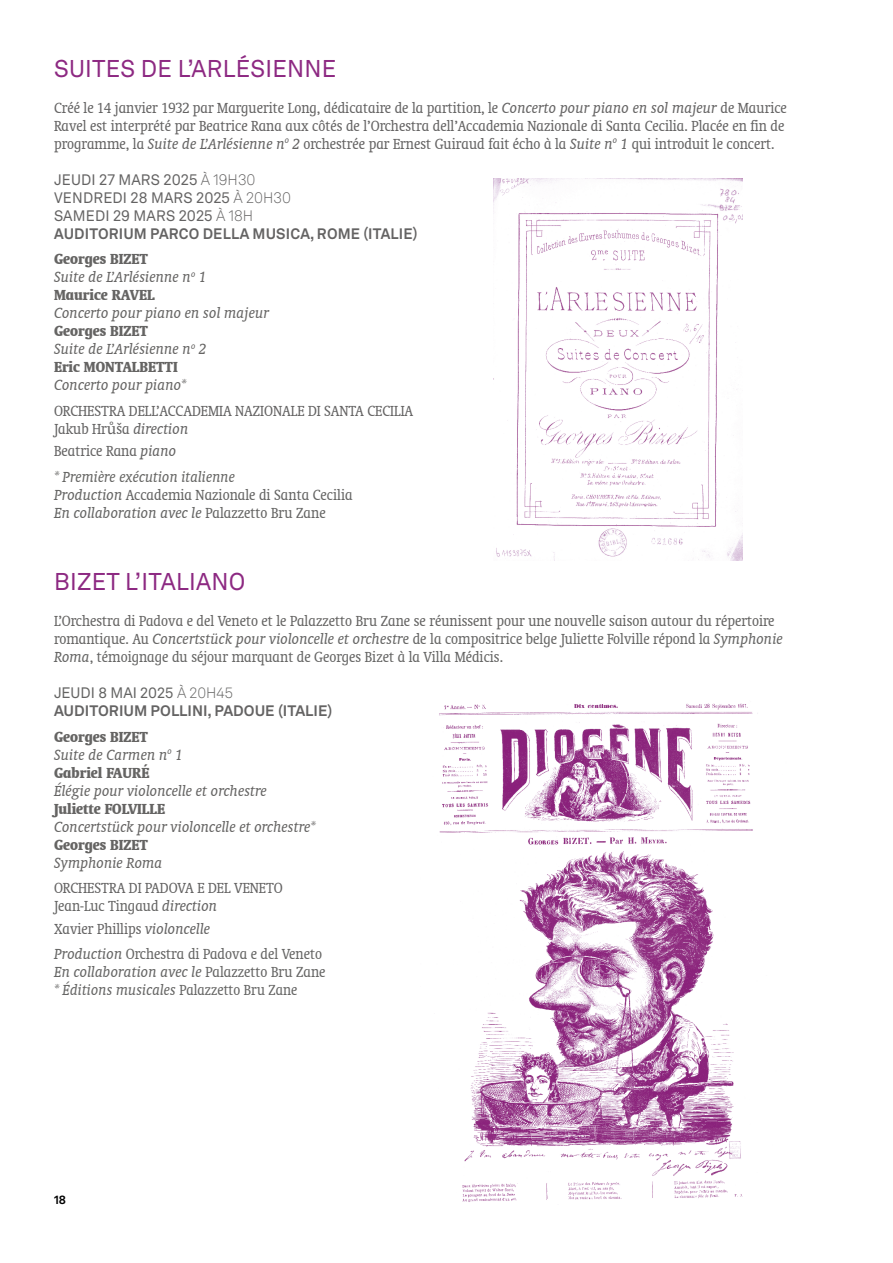
<style>
.page{position:relative;width:893px;height:1263px;background:#fff}
.page>*{position:absolute;margin:0;border:0;box-sizing:border-box;transform-origin:0 0}
.t1{font:24px "Akkurat LL";letter-spacing:.01em;color:#8d2982}
.t2{font:condensed 16.5px/18px "Oranda BT";color:#646363}
.t3{font:condensed 16.5px/18px "Oranda BT";color:#656463}
.t4{font:700 condensed 16.5px/18px "Oranda BT";color:#656463}
.t5{font:italic 16.5px "Oranda BT";color:#656463}
.t6{font:condensed 16.5px/18px "Oranda BT";color:#646463}
.t7{font:italic 16.5px/18px "Oranda BT";color:#656564}
.t8{font:condensed 16.5px/25.5px "Oranda BT";color:#656564}
.t9{font:italic 16.5px/25.5px "Oranda BT";color:#656563}
.t10{font:15px/18px "Akkurat LL";letter-spacing:.01em;color:#646363}
.t11{font:700 15px/18px "Akkurat LL";color:#646363}
.t12{font:700 12px "Akkurat LL";color:#000}
.s1{font-style:italic;font-stretch:normal}
.s2{font-weight:300}
.s3{font-weight:700}
.s4{font-weight:400;font-style:italic;font-stretch:normal}
.s5{font-family:"Source Serif Variable";font-stretch:normal}
.s6{font-style:normal;font-stretch:condensed;color:#646363}
.s7{color:#646363}
.s8{font-style:italic;font-stretch:normal;color:#656564}
.s9{color:#656564}
.s10{font-weight:400;color:#646463}
.s11{font-weight:300;color:#646463}
.s12{color:#646463}
.s13{font-style:italic;font-stretch:normal;color:#646463}
.s14{font-style:italic;font-stretch:normal;color:#646363}
.s15{font-style:normal;font-stretch:condensed}
</style>
<div class="page">
<img style="left:439px;top:703px;width:319px;height:499px">
<img style="left:493px;top:179px;width:250px;height:381px">
<h1 class="t1" style="left:54px;top:51px;width:284px">SUITES DE L’ARLÉSIENNE</h1>
<p class="t2" style="left:54px;top:99px;width:734px">Créé le 14 janvier 1932 par Marguerite Long, dédicataire de la partition, le <span class="s1">Concerto pour piano en sol majeur</span> de Maurice<br>Ravel est interprété par Beatrice Rana aux côtés de l’Orchestra dell’Accademia Nazionale di Santa Cecilia. Placée en fin de programme, la <span class="s1">Suite de L’Arlésienne n</span><sup>o</sup> <span class="s1">2</span> orchestrée par Ernest Guiraud fait écho à la <span class="s1">Suite n</span><sup>o</sup> <span class="s1">1</span> qui introduit le concert.</p>
<p class="t10" style="left:54px;top:170px;width:365px">JEUDI 27 MARS 2025 <span class="s2">À 19H30<br></span>VENDREDI 28 MARS 2025 <span class="s2">À 20H30<br></span>SAMEDI 29 MARS 2025 <span class="s2">À 18H<br></span><span class="s3">AUDITORIUM PARCO DELLA MUSICA, ROME (ITALIE)</span></p>
<p class="t4" style="left:54px;top:250px;width:154px">Georges BIZET<br><span class="s4">Suite de L’Arlésienne n</span><sup>o</sup> <span class="s4">1<br></span>Maurice RAVEL</p>
<p class="t5" style="left:54px;top:304px;width:217px">Concerto pour piano en sol majeur</p>
<p class="t4" style="left:54px;top:322px;width:154px">Georges BIZET<br><span class="s4">Suite de L’Arlésienne n</span><sup>o</sup> <span class="s4">2<br></span>Eric MONTALBETTI</p>
<p class="t5" style="left:54px;top:376px;width:134px">Concerto pour piano*</p>
<p class="t2" style="left:54px;top:402px;width:361px">ORCHESTRA DELL’ACCADEMIA NAZIONALE DI SANTA CECILIA<br>Jakub Hr<span class="s5">ů</span>ša <span class="s1">direction</span></p>
<p class="t9" style="left:54px;top:438px;width:182px"><span class="s6">Beatrice Rana</span> <span class="s7">piano<br></span>* Première exécution italienne</p>
<p class="t6" style="left:54px;top:486px;width:300px"><span class="s1">Production</span> Accademia Nazionale di Santa Cecilia<br><span class="s1">En collaboration avec le</span> Palazzetto Bru Zane</p>
<h1 class="t1" style="left:54px;top:564px;width:193px">BIZET L’ITALIANO</h1>
<p class="t3" style="left:54px;top:612px;width:730px">L’Orchestra di Padova e del Veneto et le Palazzetto Bru Zane se réunissent pour une nouvelle saison autour du répertoire romantique. Au <span class="s1">Concertstück po</span><span class="s8">ur violoncelle et orchestr</span><span class="s9">e de la compositrice belge Juliette Folville répond la</span> <span class="s8">Symphonie<br>Roma</span><span class="s9">, témoignage du séjour marquant de Georges Bizet à la Villa Médicis.</span></p>
<p class="t11" style="left:54px;top:683px;width:280px"><span class="s10">JEUDI 8 MAI 2025</span> <span class="s11">À 20H45<br></span>AUDITORIUM POLLINI, PADOUE (ITALIE)</p>
<p class="t4" style="left:54px;top:727px;width:130px">Georges BIZET<br><span class="s4">Suite de Carmen n</span><sup>o</sup> <span class="s4">1<br></span>Gabriel FAURÉ</p>
<p class="t5" style="left:54px;top:781px;width:214px">Élégie pour violoncelle et orchestre</p>
<p class="t4" style="left:54px;top:799px;width:113px">Juliette FOLVILLE</p>
<p class="t5" style="left:54px;top:817px;width:263px">Concertstück pour violoncelle et orchestre*</p>
<p class="t4" style="left:54px;top:835px;width:95px">Georges BIZET</p>
<p class="t5" style="left:54px;top:853px;width:110px">Symphonie Roma</p>
<p class="t2" style="left:54px;top:879px;width:230px">ORCHESTRA DI PADOVA E DEL VENETO<br><span class="s12">Jean-Luc Tingaud</span> <span class="s13">dir</span><span class="s1">ection</span></p>
<p class="t8" style="left:54px;top:915px;width:270px"><span class="s7">Xavier Phillips</span> <span class="s14">violoncelle<br></span><span class="s1">Production</span> Orchestra di Padova e del Veneto</p>
<p class="t7" style="left:54px;top:963px;width:273px">En collaboration avec le <span class="s15">Palazzetto Bru Zane </span>* Éditions musicales <span class="s15">Palazzetto Bru Zane</span></p>
<p class="t12" style="left:54px;top:1190px;width:14px">18</p>
</div>
